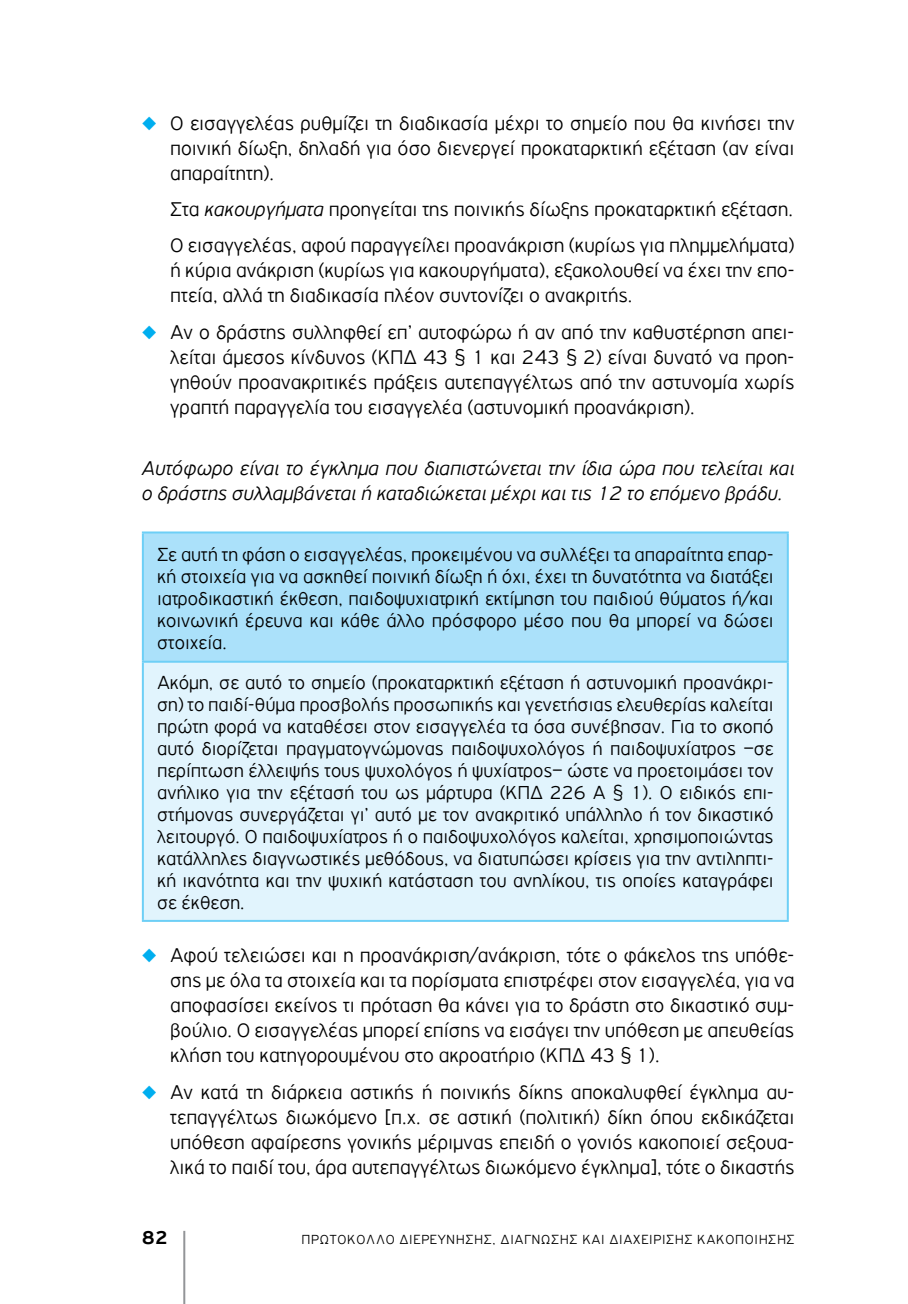
<style>
.page{position:relative;width:908px;height:1304px;background:#fff}
.page>*{position:absolute;margin:0;border:0;box-sizing:border-box;transform-origin:0 0}
.t1{font:300 21px/25px "PF Highway Gothic";color:#000;text-align:justify}
.t2{font:italic 300 21px/25px "PF Highway Gothic";color:#000}
.t3{font:300 20px/22px "PF Highway Gothic";color:#000;text-align:justify}
.t4{font:700 20px "PF Highway Gothic";color:#000}
.t5{font:300 14px "PF Highway Gothic";letter-spacing:.06em;color:#000}
.s1{color:#00aeef}
.s2{font-style:italic}
</style>
<div class="page">
<hr style="left:183px;top:1231px;width:2px;height:73px;background:#939598">
<div style="left:143px;top:532px;width:644px;height:130px;background:#abe1fa"></div>
<div style="left:143px;top:662px;width:644px;height:259px;background:#e1f4fd"></div>
<hr style="left:142px;top:661px;width:646px;height:2px;background:#6dcff6">
<hr style="left:142px;top:531px;width:646px;height:2px;background:#6dcff6">
<hr style="left:142px;top:533px;width:2px;height:128px;background:#6dcff6">
<hr style="left:786px;top:533px;width:2px;height:128px;background:#6dcff6">
<hr style="left:142px;top:663px;width:2px;height:257px;background:#6dcff6">
<hr style="left:786px;top:663px;width:2px;height:257px;background:#6dcff6">
<hr style="left:142px;top:920px;width:646px;height:2px;background:#6dcff6">
<p class="t1" style="left:170px;top:110px;width:625px;text-indent:-28px"><span class="s1">◆</span> Ο εισαγγελέας ρυθμίζει τη διαδικασία μέχρι το σημείο που θα κινήσει την ποινική δίωξη, δηλαδή για όσο διενεργεί προκαταρκτική εξέταση (αν είναι απαραίτητη).</p>
<p class="t1" style="left:170px;top:191px;width:625px;line-height:36.4px">Στα <span class="s2">κακουργήματα</span> προηγείται της ποινικής δίωξης προκαταρκτική εξέταση.<br>Ο εισαγγελέας, αφού παραγγείλει προανάκριση (κυρίως για πλημμελήματα)</p>
<p class="t1" style="left:170px;top:258px;width:625px">ή κύρια ανάκριση (κυρίως για κακουργήματα), εξακολουθεί να έχει την επο&shy;πτεία, αλλά τη διαδικασία πλέον συντονίζει ο ανακριτής.</p>
<p class="t1" style="left:170px;top:319px;width:625px;text-indent:-28px"><span class="s1">◆</span> Αν ο δράστης συλληφθεί επ’ αυτοφώρω ή αν από την καθυστέρηση απει&shy;λείται άμεσος κίνδυνος (ΚΠΔ 43 § 1 και 243 § 2) είναι δυνατό να προη&shy;γηθούν προανακριτικές πράξεις αυτεπαγγέλτως από την αστυνομία χωρίς γραπτή παραγγελία του εισαγγελέα (αστυνομική προανάκριση).</p>
<p class="t2" style="left:142px;top:456px;width:653px">Αυτόφωρο είναι το έγκλημα που διαπιστώνεται την ίδια ώρα που τελείται και ο δράστης συλλαμβάνεται ή καταδιώκεται μέχρι και τις 12 το επόμενο βράδυ.</p>
<p class="t3" style="left:157px;top:543px;width:618px">Σε αυτή τη φάση ο εισαγγελέας, προκειμένου να συλλέξει τα απαραίτητα επαρ&shy;κή στοιχεία για να ασκηθεί ποινική δίωξη ή όχι, έχει τη δυνατότητα να διατάξει ιατροδικαστική έκθεση, παιδοψυχιατρική εκτίμηση του παιδιού θύματος ή/και κοινωνική έρευνα και κάθε άλλο πρόσφορο μέσο που θα μπορεί να δώσει στοιχεία.</p>
<p class="t3" style="left:157px;top:671px;width:618px">Ακόμη, σε αυτό το σημείο (προκαταρκτική εξέταση ή αστυνομική προανάκρι&shy;ση) το παιδί-θύμα προσβολής προσωπικής και γενετήσιας ελευθερίας καλείται πρώτη φορά να καταθέσει στον εισαγγελέα τα όσα συνέβησαν. Για το σκοπό αυτό διορίζεται πραγματογνώμονας παιδοψυχολόγος ή παιδοψυχίατρος –σε περίπτωση έλλειψής τους ψυχολόγος ή ψυχίατρος– ώστε να προετοιμάσει τον ανήλικο για την εξέτασή του ως μάρτυρα (ΚΠΔ 226 Α § 1). Ο ειδικός επι&shy;στήμονας συνεργάζεται γι’ αυτό με τον ανακριτικό υπάλληλο ή τον δικαστικό λειτουργό. Ο παιδοψυχίατρος ή ο παιδοψυχολόγος καλείται, χρησιμοποιώντας κατάλληλες διαγνωστικές μεθόδους, να διατυπώσει κρίσεις για την αντιληπτι&shy;κή ικανότητα και την ψυχική κατάσταση του ανηλίκου, τις οποίες καταγράφει σε έκθεση.</p>
<p class="t1" style="left:170px;top:943px;width:625px;text-indent:-28px"><span class="s1">◆</span> Αφού τελειώσει και η προανάκριση/ανάκριση, τότε ο φάκελος της υπόθε&shy;σης με όλα τα στοιχεία και τα πορίσματα επιστρέφει στον εισαγγελέα, για να αποφασίσει εκείνος τι πρόταση θα κάνει για το δράστη στο δικαστικό συμ&shy;βούλιο. Ο εισαγγελέας μπορεί επίσης να εισάγει την υπόθεση με απευθείας κλήση του κατηγορουμένου στο ακροατήριο (ΚΠΔ 43 § 1).</p>
<p class="t1" style="left:170px;top:1079px;width:625px;text-indent:-28px"><span class="s1">◆</span> Αν κατά τη διάρκεια αστικής ή ποινικής δίκης αποκαλυφθεί έγκλημα αυ&shy;τεπαγγέλτως διωκόμενο [π.χ. σε αστική (πολιτική) δίκη όπου εκδικάζεται υπόθεση αφαίρεσης γονικής μέριμνας επειδή ο γονιός κακοποιεί σεξουα&shy;λικά το παιδί του, άρα αυτεπαγγέλτως διωκόμενο έγκλημα], τότε ο δικαστής</p>
<p class="t4" style="left:142px;top:1227px;width:28px">82</p>
<p class="t5" style="left:301px;top:1232px;width:433px">Πρωτόκολλο Διερεύνησης, Διάγνωσης και Διαχεί ρισης Κακοποί</p>
<p class="t5" style="left:758px;top:1232px;width:36px">ησης</p>
</div>
